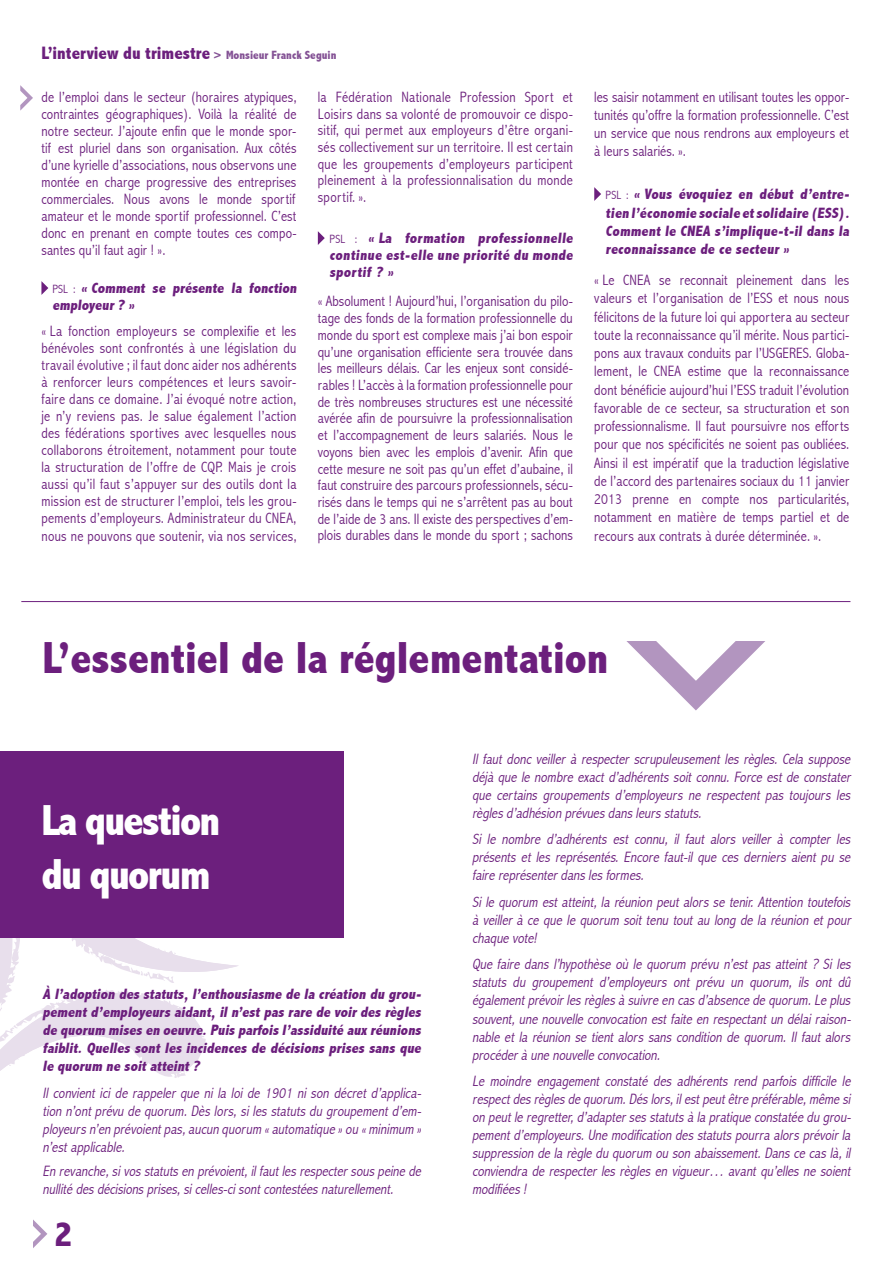
<style>
.page{position:relative;width:893px;height:1263px;background:#fff}
.page>*{position:absolute;margin:0;border:0;box-sizing:border-box;transform-origin:0 0}
.t1{font:800 condensed 45px "Abadi";color:#6c1f7d}
.t2{font:800 condensed 43.5px/54px "Abadi";letter-spacing:-.04em;color:#fff}
.t3{font:800 condensed 36px "Abadi";color:#6c1f7d}
.t4{font:800 condensed 18px "Abadi";color:#6c1f7d}
.t5{font:300 condensed 15px/17.1px "Abadi";letter-spacing:.01em;color:#6c1f7d;text-align:justify}
.t6{font:italic 300 condensed 15px/18px "Abadi";letter-spacing:-.005em;color:#6c1f7d;text-align:justify}
.t7{font:800 condensed 15px/18.3px "Abadi";color:#6c1f7d;text-align:justify}
.t8{font:italic 800 condensed 15px/18px "Abadi";color:#6c1f7d;text-align:justify}
.s1{font-size:12px;color:#845295}
.s2{font-weight:300;font-size:12px}
</style>
<div class="page">
<svg style="left:0;top:938px;width:239px;height:140px"></svg>
<div style="left:0;top:752px;width:343px;height:186px;background:#6c1f7d"></div>
<svg style="left:626px;top:536px;width:139px;height:175px"></svg>
<div style="left:488px;top:539px;width:405px;height:102px;background:#fff"></div>
<hr style="left:21px;top:601px;width:829px;height:1px;background:#6c1f7d">
<div style="left:19px;top:1220px;width:27px;height:27px;border:4px solid #b295bf;border-radius:50%"></div>
<div style="left:0;top:1119px;width:33px;height:144px;background:#fff"></div>
<svg style="left:41px;top:281px;width:7px;height:14px"></svg>
<svg style="left:318px;top:231px;width:7px;height:14px"></svg>
<svg style="left:594px;top:187px;width:7px;height:14px"></svg>
<svg style="left:20px;top:85px;width:13px;height:26px"></svg>
<p class="t4" style="left:41px;top:43px;width:297px">L’interview du trimestre <span class="s1">&gt; Monsieur Franck Seguin</span></p>
<p class="t5" style="left:41px;top:88px;width:257px">de l’emploi dans le secteur (horaires atypiques, contraintes géographiques). Voilà la réalité de notre secteur. J’ajoute enfin que le monde spor&shy;tif est pluriel dans son organisation. Aux côtés d’une kyrielle d’associations, nous observons une montée en charge progressive des entreprises commerciales. Nous avons le monde sportif amateur et le monde sportif professionnel. C’est donc en prenant en compte toutes ces compo&shy;santes qu’il faut agir ! ».</p>
<p class="t7" style="left:53px;top:280px;width:248px;line-height:17.1px"><span class="s2">PSL :</span> « Comment se présente la fonction employeur ? »</p>
<p class="t5" style="left:41px;top:322px;width:257px">« La fonction employeurs se complexifie et les bénévoles sont confrontés à une législation du travail évolutive ; il faut donc aider nos adhérents à renforcer leurs compétences et leurs savoir&shy;faire dans ce domaine. J’ai évoqué notre action, je n’y reviens pas. Je salue également l’action des fédérations sportives avec lesquelles nous collaborons étroitement, notamment pour toute la structuration de l’offre de CQP. Mais je crois aussi qu’il faut s’appuyer sur des outils dont la mission est de structurer l’emploi, tels les grou&shy;pements d’employeurs. Administrateur du CNEA, nous ne pouvons que soutenir, via nos services,</p>
<p class="t5" style="left:318px;top:89px;width:257px;line-height:16.6px">la Fédération Nationale Profession Sport et Loisirs dans sa volonté de promouvoir ce dispo&shy;sitif, qui permet aux employeurs d’être organi&shy;sés collectivement sur un territoire. Il est certain que les groupements d’employeurs participent pleinement à la professionnalisation du monde sportif. ».</p>
<p class="t7" style="left:330px;top:230px;width:247px;line-height:16.6px"><span class="s2">PSL :</span> « La formation professionnelle continue est-elle une priorité du monde sportif ? »</p>
<p class="t5" style="left:318px;top:293px;width:257px;line-height:16.6px">« Absolument ! Aujourd’hui, l’organisation du pilo&shy;tage des fonds de la formation professionnelle du monde du sport est complexe mais j’ai bon espoir qu’une organisation efficiente sera trouvée dans les meilleurs délais. Car les enjeux sont considé&shy;rables ! L’accès à la formation professionnelle pour de très nombreuses structures est une nécessité avérée afin de poursuivre la professionnalisation et l’accompagnement de leurs salariés. Nous le voyons bien avec les emplois d’avenir. Afin que cette mesure ne soit pas qu’un effet d’aubaine, il faut construire des parcours professionnels, sécu&shy;risés dans le temps qui ne s’arrêtent pas au bout de l’aide de 3 ans. Il existe des perspectives d’em&shy;plois durables dans le monde du sport ; sachons</p>
<p class="t5" style="left:594px;top:88px;width:257px;line-height:18.3px">les saisir notamment en utilisant toutes les oppor&shy;tunités qu’offre la formation professionnelle. C’est un service que nous rendrons aux employeurs et à leurs salariés. ».</p>
<p class="t7" style="left:606px;top:185px;width:247px"><span class="s2">PSL :</span> « Vous évoquiez en début d’entre&shy;tien l’économie sociale et solidaire (ESS).<br>Comment le CNEA s’implique-t-il dans la reconnaissance de ce secteur »</p>
<p class="t5" style="left:594px;top:271px;width:257px;line-height:18.3px">« Le CNEA se reconnait pleinement dans les valeurs et l’organisation de l’ESS et nous nous félicitons de la future loi qui apportera au secteur toute la reconnaissance qu’il mérite. Nous partici&shy;pons aux travaux conduits par l’USGERES. Globa&shy;lement, le CNEA estime que la reconnaissance dont bénéficie aujourd’hui l’ESS traduit l’évolution favorable de ce secteur, sa structuration et son professionnalisme. Il faut poursuivre nos efforts pour que nos spécificités ne soient pas oubliées.<br>Ainsi il est impératif que la traduction législative de l’accord des partenaires sociaux du 11 janvier 2013 prenne en compte nos particularités, notamment en matière de temps partiel et de recours aux contrats à durée déterminée. ».</p>
<h1 class="t1" style="left:43px;top:632px;width:567px">L’essentiel de la réglementation</h1>
<h2 class="t2" style="left:41px;top:794px;width:181px">La question du quorum</h2>
<p class="t8" style="left:43px;top:985px;width:383px">à l’adoption des statuts, l’enthousiasme de la création du grou&shy;pement d’employeurs aidant, il n’est pas rare de voir des règles de quorum mises en oeuvre.Puis parfois l’assiduité aux réunions faiblit. Quelles sont les incidences de décisions prises sans que le quorum ne soitatteint ?</p>
<p class="t6" style="left:43px;top:1084px;width:383px">Il convient ici de rappeler que ni la loi de 1901 ni son décret d’applica&shy;tion n’ont prévu de quorum. Dès lors, si les statuts du groupement d’em&shy;ployeursn’en prévoientpas,aucun quorum « automatique »ou « minimum » n’estapplicable.</p>
<p class="t6" style="left:43px;top:1162px;width:383px">En revanche,sivosstatutsen prévoient,ilfautlesrespectersouspeine de nullité desdécisionsprises,sicelles-cisontcontestéesnaturellement.</p>
<h3 class="t3" style="left:54px;top:1213px;width:20px">2</h3>
<p class="t6" style="left:472px;top:750px;width:383px">Il faut donc veiller à respecter scrupuleusement les règles. Cela suppose déjà que le nombre exact d’adhérents soit connu. Force est de constater que certains groupements d’employeurs ne respectent pas toujours les règlesd’adhésion prévuesdansleursstatuts.</p>
<p class="t6" style="left:472px;top:830px;width:383px">Si le nombre d’adhérents est connu, il faut alors veiller à compter les présents et les représentés. Encore faut-il que ces derniers aient pu se faire représenterdanslesformes.</p>
<p class="t6" style="left:472px;top:893px;width:383px">Si le quorum est atteint, la réunion peut alors se tenir. Attention toutefois à veiller à ce que le quorum soit tenu tout au long de la réunion et pour chaque vote!</p>
<p class="t6" style="left:472px;top:955px;width:383px">Que faire dans l’hypothèse où le quorum prévu n’est pas atteint ? Si les statuts du groupement d’employeurs ont prévu un quorum, ils ont dû égalementprévoirlesrèglesà suivre en casd’absence de quorum.Le plus souvent, une nouvelle convocation est faite en respectant un délai raison&shy;nable et la réunion se tient alors sans condition de quorum. Il faut alors procéderà une nouvelle convocation.</p>
<p class="t6" style="left:472px;top:1072px;width:383px">Le moindre engagement constaté des adhérents rend parfois difficile le respectdesrèglesde quorum.Déslors,ilestpeutêtre préférable,même si on peutle regretter,d’adaptersesstatutsà la pratique constatée du grou&shy;pementd’employeurs.Une modification desstatutspourra alorsprévoirla suppression de la règle du quorum ou son abaissement. Dans ce caslà,il conviendra de respecter les règles en vigueur… avant qu’elles ne soient modifiées !</p>
</div>
